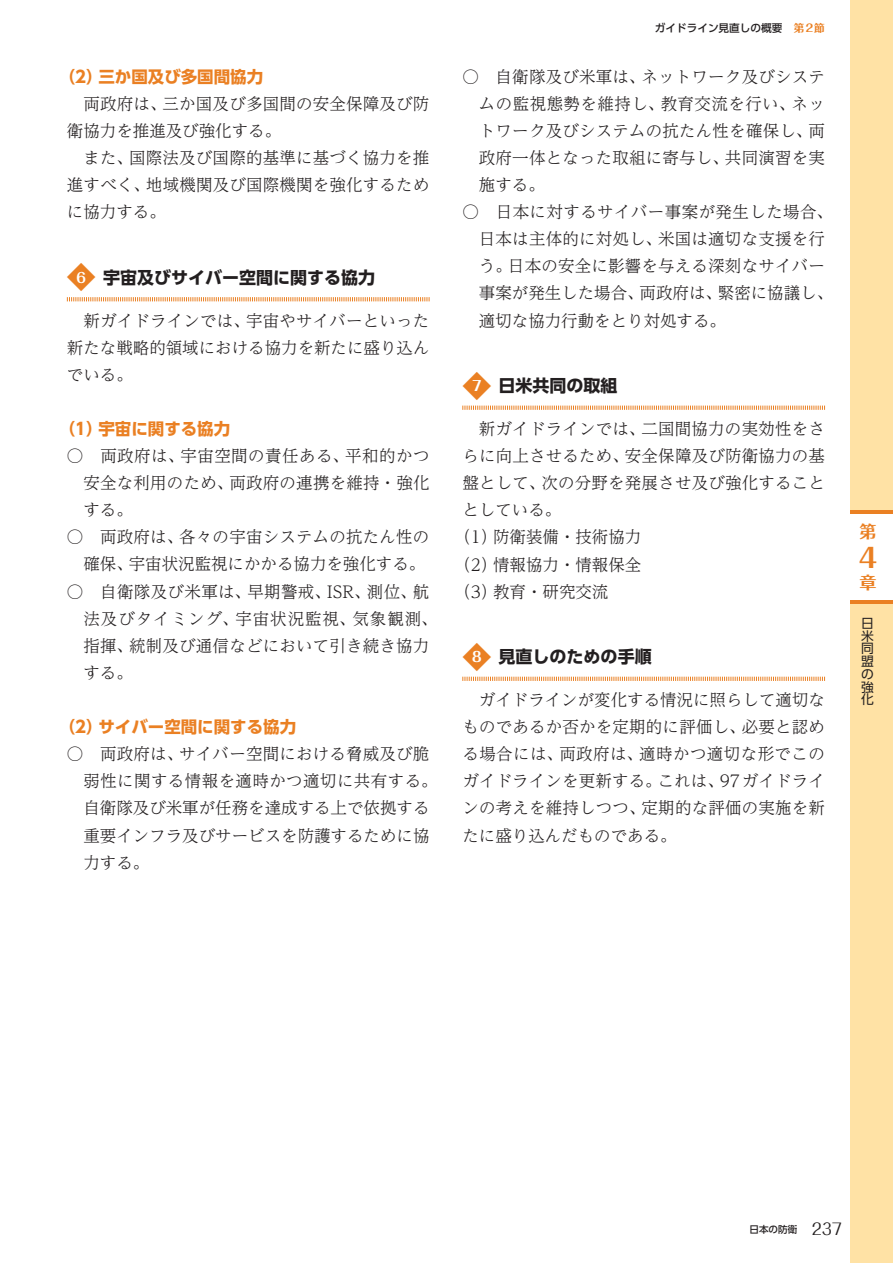
<style>
.page{position:relative;width:893px;height:1263px;background:#fff}
.page>*{position:absolute;margin:0;border:0;box-sizing:border-box;transform-origin:0 0}
.t1{font:700 26.55px "Folk Pro";color:#ea8023}
.t2{font:700 16.95px "UD Shin Go Pr 6 N";color:#231f20}
.t3{font:700 16.95px "Folk Pro";color:#ea8023}
.t4{font:300 16.5px/27.2px "UD Reimin Pr 6 N";letter-spacing:.015em;color:#231f20;text-align:justify}
.t5{font:700 16.5px "UD Shin Go Pr 6 N";color:#ea8023}
.t6{font:300 16.5px "UD Reimin Pr 6 N";letter-spacing:.06em;color:#231f20}
.t7{font:12.75px/12.8px "UD Shin Go Pr 6 N";color:#231f20;text-align:justify}
.t8{font:500 10.65px "UD Shin Go Pr 6 N";color:#231f20}
.t9{font:500 9.6px "UD Shin Go Pr 6 N";color:#231f20}
.s1{font-size:28.95px;color:#ea8023}
.s2{font-family:"Folk Pro";font-size:13.8px;color:#fff}
.s3{font-family:"Folk Pro";font-weight:700;color:#ea8023}
.s4{font-family:"Folk Pro";font-weight:400;font-size:15.9px}
</style>
<div class="page">
<svg style="left:67px;top:297px;width:363px;height:4px"></svg>
<svg style="left:462px;top:406px;width:363px;height:4px"></svg>
<svg style="left:462px;top:677px;width:363px;height:4px"></svg>
<div style="left:850px;top:0;width:43px;height:1263px;background:#ffe2a5"></div>
<hr style="left:850px;top:510px;width:43px;height:4px;background:#ea8023">
<hr style="left:850px;top:600px;width:43px;height:4px;background:#ea8023">
<div style="left:850px;top:514px;width:43px;height:86px;background:#fff"></div>
<p class="t5" style="left:59px;top:63px;width:206px">（2）三か国及び多国間協力</p>
<p class="t4" style="left:67px;top:89px;width:364px;text-indent:16px">両政府は、三か国及び多国間の安全保障及び防衛協力を推進及び強化する。</p>
<p class="t4" style="left:67px;top:143px;width:364px;text-indent:16px">また、国際法及び国際的基準に基づく協力を推進すべく、地域機関及び国際機関を強化するために協力する。</p>
<p class="t2" style="left:67px;top:264px;width:310px"><span class="s1">◆</span><span class="s2">6</span>　宇宙及びサイバー空間に関する協力</p>
<p class="t4" style="left:67px;top:306px;width:364px;text-indent:16px">新ガイドラインでは、宇宙やサイバーといった新たな戦略的領域における協力を新たに盛り込んでいる。</p>
<p class="t5" style="left:59px;top:415px;width:173px">（1）宇宙に関する協力</p>
<p class="t4" style="left:67px;top:442px;width:364px">○　両政府は、宇宙空間の責任ある、平和的かつ</p>
<p class="t4" style="left:83px;top:469px;width:348px">安全な利用のため、両政府の連携を維持・強化</p>
<p class="t4" style="left:83px;top:496px;width:51px">する。</p>
<p class="t4" style="left:67px;top:523px;width:364px">○　両政府は、各々の宇宙システムの抗たん性の</p>
<p class="t4" style="left:83px;top:550px;width:343px">確保、宇宙状況監視にかかる協力を強化する。</p>
<p class="t4" style="left:67px;top:577px;width:364px">○　自衛隊及び米軍は、早期警戒、ISR、測位、航</p>
<p class="t6" style="left:83px;top:605px;width:356px">法及びタイミング、宇宙状況監視、気象観測、</p>
<p class="t4" style="left:83px;top:631px;width:347px">指揮、統制及び通信などにおいて引き続き協力</p>
<p class="t4" style="left:83px;top:658px;width:51px">する。</p>
<p class="t5" style="left:59px;top:713px;width:239px">（2）サイバー空間に関する協力</p>
<p class="t4" style="left:83px;top:740px;width:356px;text-align:left;text-indent:-16px">○　両政府は、サイバー空間における脅威及び脆弱性に関する情報を適時かつ適切に共有する。自衛隊及び米軍が任務を達成する上で依拠する重要インフラ及びサービスを防護するために協力する。</p>
<p class="t8" style="left:655px;top:19px;width:172px">ガイドライン見直しの概要 <span class="s3">第2節</span></p>
<p class="t4" style="left:462px;top:62px;width:364px">○　自衛隊及び米軍は、ネットワーク及びシステ</p>
<p class="t4" style="left:479px;top:89px;width:348px">ムの監視態勢を維持し、教育交流を行い、ネッ</p>
<p class="t4" style="left:479px;top:116px;width:347px">トワーク及びシステムの抗たん性を確保し、両</p>
<p class="t4" style="left:479px;top:143px;width:347px">政府一体となった取組に寄与し、共同演習を実</p>
<p class="t4" style="left:479px;top:171px;width:67px">施する。</p>
<p class="t4" style="left:462px;top:198px;width:372px">○　日本に対するサイバー事案が発生した場合、</p>
<p class="t4" style="left:479px;top:225px;width:347px">日本は主体的に対処し、米国は適切な支援を行</p>
<p class="t4" style="left:479px;top:252px;width:347px">う。日本の安全に影響を与える深刻なサイバー</p>
<p class="t4" style="left:479px;top:279px;width:356px">事案が発生した場合、両政府は、緊密に協議し、</p>
<p class="t4" style="left:479px;top:306px;width:249px">適切な協力行動をとり対処する。</p>
<p class="t2" style="left:462px;top:372px;width:157px"><span class="s1">◆</span><span class="s2">7</span>　日米共同の取組</p>
<p class="t4" style="left:479px;top:415px;width:347px">新ガイドラインでは、二国間協力の実効性をさ</p>
<p class="t4" style="left:462px;top:442px;width:364px">らに向上させるため、安全保障及び防衛協力の基</p>
<p class="t4" style="left:462px;top:469px;width:364px">盤として、次の分野を発展させ及び強化すること</p>
<p class="t4" style="left:462px;top:496px;width:100px">としている。</p>
<p class="t4" style="left:454px;top:523px;width:189px">（1）防衛装備・技術協力</p>
<p class="t4" style="left:454px;top:550px;width:189px">（2）情報協力・情報保全</p>
<p class="t4" style="left:454px;top:577px;width:156px">（3）教育・研究交流</p>
<p class="t2" style="left:462px;top:643px;width:191px"><span class="s1">◆</span><span class="s2">8</span>　見直しのための手順</p>
<p class="t4" style="left:462px;top:686px;width:364px;text-indent:16px">ガイドラインが変化する情況に照らして適切なものであるか否かを定期的に評価し、必要と認める場合には、両政府は、適時かつ適切な形でこのガイドラインを更新する。これは、97ガイドラインの考えを維持しつつ、定期的な評価の実施を新たに盛り込んだものである。</p>
<p class="t3" style="left:859px;top:517px;width:18px">第</p>
<h1 class="t1" style="left:855px;top:535px;width:23px">４</h1>
<p class="t3" style="left:859px;top:568px;width:18px">章</p>
<p class="t7" style="left:861px;top:616px;width:14px">日米同盟の強化</p>
<p class="t9" style="left:749px;top:1221px;width:94px">日本の防衛 <span class="s4">237</span></p>
</div>
